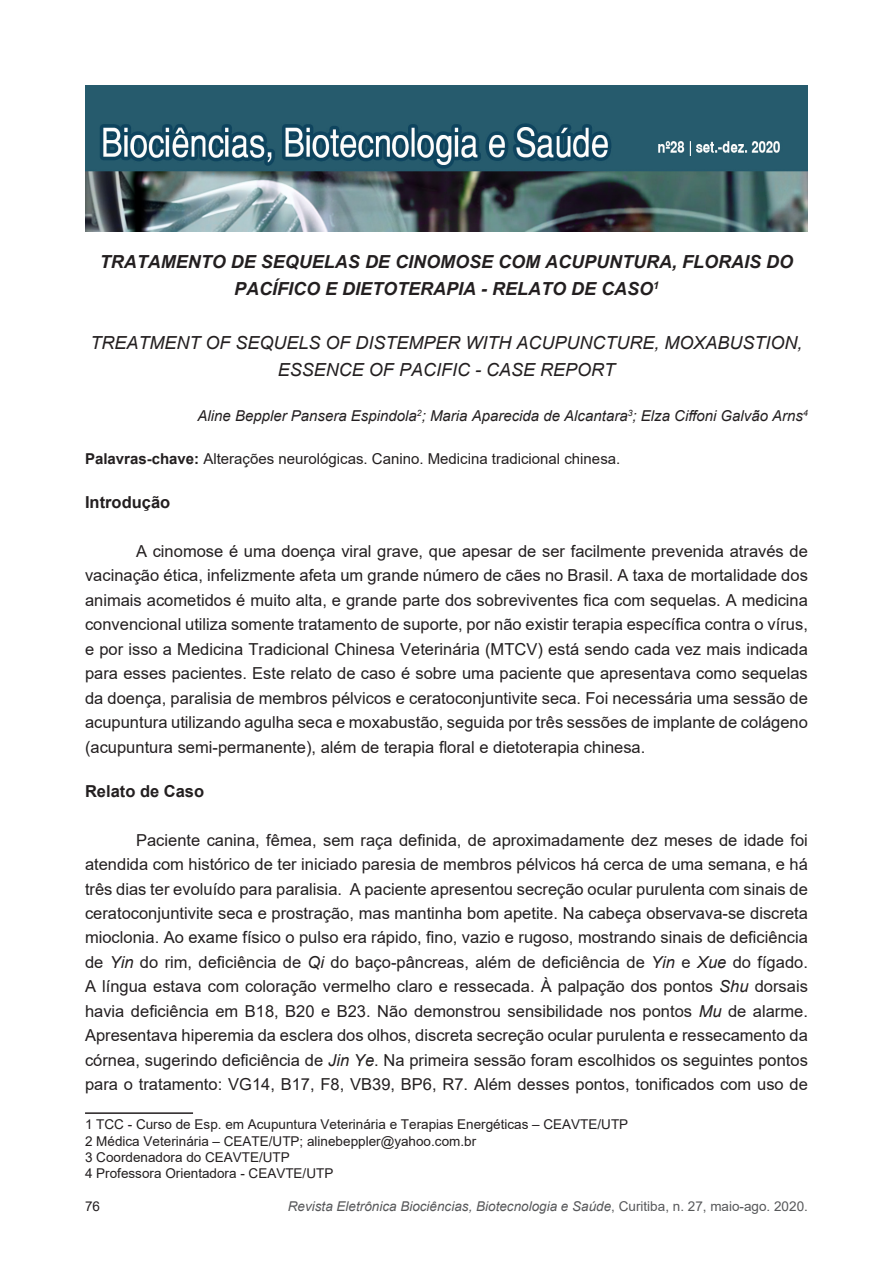
<style>
.page{position:relative;width:893px;height:1263px;background:#fff}
.page>*{position:absolute;margin:0;border:0;box-sizing:border-box;transform-origin:0 0}
.bio_título{font:italic 700 18px/27px "Arial";color:#231f20;text-align:center}
.bio_título-2{font:italic 18px/27px "Arial";color:#231f20;text-align:center}
.bio_texto{font:16.5px/24.5px "Arial";color:#231f20;text-align:justify}
.bio_subtítulo{font:700 16.5px "Arial";color:#231f20}
.bio_autor{font:italic 15px "Arial";color:#231f20}
.bio_resumo{font:15px "Arial";color:#231f20}
.bio_rodape{font:13.5px "Arial";color:#231f20}
.t1{font:italic 13.5px "Arial";color:#57585a}
.s1{font-weight:700}
.s2{font-style:italic}
.s3{font-style:normal}
</style>
<div class="page">
<img style="left:85px;top:85px;width:723px;height:146px">
<hr style="left:85px;top:1112px;width:108px;height:2px;background:#231f20">
<p class="bio_título" style="left:100px;top:249px;width:695px">TRATAMENTO DE SEQUELAS DE CINOMOSE COM ACUPUNTURA, FLORAIS DO<br>PACÍFICO E DIETOTERAPIA - RELATO DE CASO<sup>1</sup></p>
<p class="bio_título-2" style="left:90px;top:330px;width:714px">TREATMENT OF SEQUELS OF DISTEMPER WITH ACUPUNCTURE, MOXABUSTION,<br>ESSENCE OF PACIFIC - CASE REPORT</p>
<p class="bio_autor" style="left:198px;top:406px;width:612px">Aline Beppler Pansera Espindola<sup>2</sup>; Maria Aparecida de Alcantara<sup>3</sup>; Elza Ciffoni Galvão Arns<sup>4</sup></p>
<p class="bio_resumo" style="left:85px;top:448px;width:537px"><span class="s1">Palavras-chave:</span> Alterações neurológicas. Canino. Medicina tradicional chinesa.</p>
<p class="bio_subtítulo" style="left:85px;top:490px;width:87px">Introdução</p>
<p class="bio_texto" style="left:85px;top:539px;width:724px;text-indent:51px">A cinomose é uma doença viral grave, que apesar de ser facilmente prevenida através de vacinação ética, infelizmente afeta um grande número de cães no Brasil. A taxa de mortalidade dos animais acometidos é muito alta, e grande parte dos sobreviventes fica com sequelas. A medicina convencional utiliza somente tratamento de suporte, por não existir terapia específica contra o vírus, e por isso a Medicina Tradicional Chinesa Veterinária (MTCV) está sendo cada vez mais indicada para esses pacientes. Este relato de caso é sobre uma paciente que apresentava como sequelas da doença, paralisia de membros pélvicos e ceratoconjuntivite seca. Foi necessária uma sessão de acupuntura utilizando agulha seca e moxabustão, seguida por três sessões de implante de colágeno (acupuntura semi-permanente), além de terapia floral e dietoterapia chinesa.</p>
<p class="bio_subtítulo" style="left:85px;top:779px;width:121px">Relato de Caso</p>
<p class="bio_texto" style="left:85px;top:827px;width:724px;text-indent:51px">Paciente canina, fêmea, sem raça definida, de aproximadamente dez meses de idade foi atendida com histórico de ter iniciado paresia de membros pélvicos há cerca de uma semana, e há três dias ter evoluído para paralisia. A paciente apresentou secreção ocular purulenta com sinais de ceratoconjuntivite seca e prostração, mas mantinha bom apetite. Na cabeça observava-se discreta mioclonia. Ao exame físico o pulso era rápido, fino, vazio e rugoso, mostrando sinais de deficiência de <span class="s2">Yin</span> do rim, deficiência de <span class="s2">Qi</span> do baço-pâncreas, além de deficiência de <span class="s2">Yin</span> e <span class="s2">Xue</span> do fígado.<br>A língua estava com coloração vermelho claro e ressecada. À palpação dos pontos <span class="s2">Shu</span> dorsais havia deficiência em B18, B20 e B23. Não demonstrou sensibilidade nos pontos <span class="s2">Mu</span> de alarme.<br>Apresentava hiperemia da esclera dos olhos, discreta secreção ocular purulenta e ressecamento da córnea, sugerindo deficiência de <span class="s2">Jin Ye</span>. Na primeira sessão foram escolhidos os seguintes pontos para o tratamento: VG14, B17, F8, VB39, BP6, R7. Além desses pontos, tonificados com uso de</p>
<p class="bio_rodape" style="left:85px;top:1115px;width:545px">1 TCC - Curso de Esp. em Acupuntura Veterinária e Terapias Energéticas – CEAVTE/UTP</p>
<p class="bio_rodape" style="left:85px;top:1131px;width:393px">2 Médica Veterinária – CEATE/UTP; alinebeppler@yahoo.com.br</p>
<p class="bio_rodape" style="left:85px;top:1148px;width:206px">3 Coordenadora do CEAVTE/UTP</p>
<p class="bio_rodape" style="left:85px;top:1164px;width:250px">4 Professora Orientadora - CEAVTE/UTP</p>
<p class="bio_rodape" style="left:85px;top:1197px;width:17px">76</p>
<p class="t1" style="left:288px;top:1197px;width:522px">Revista Eletrônica Biociências, Biotecnologia e Saúde<span class="s3">, Curitiba, n. 27, maio-ago. 2020.</span></p>
</div>
